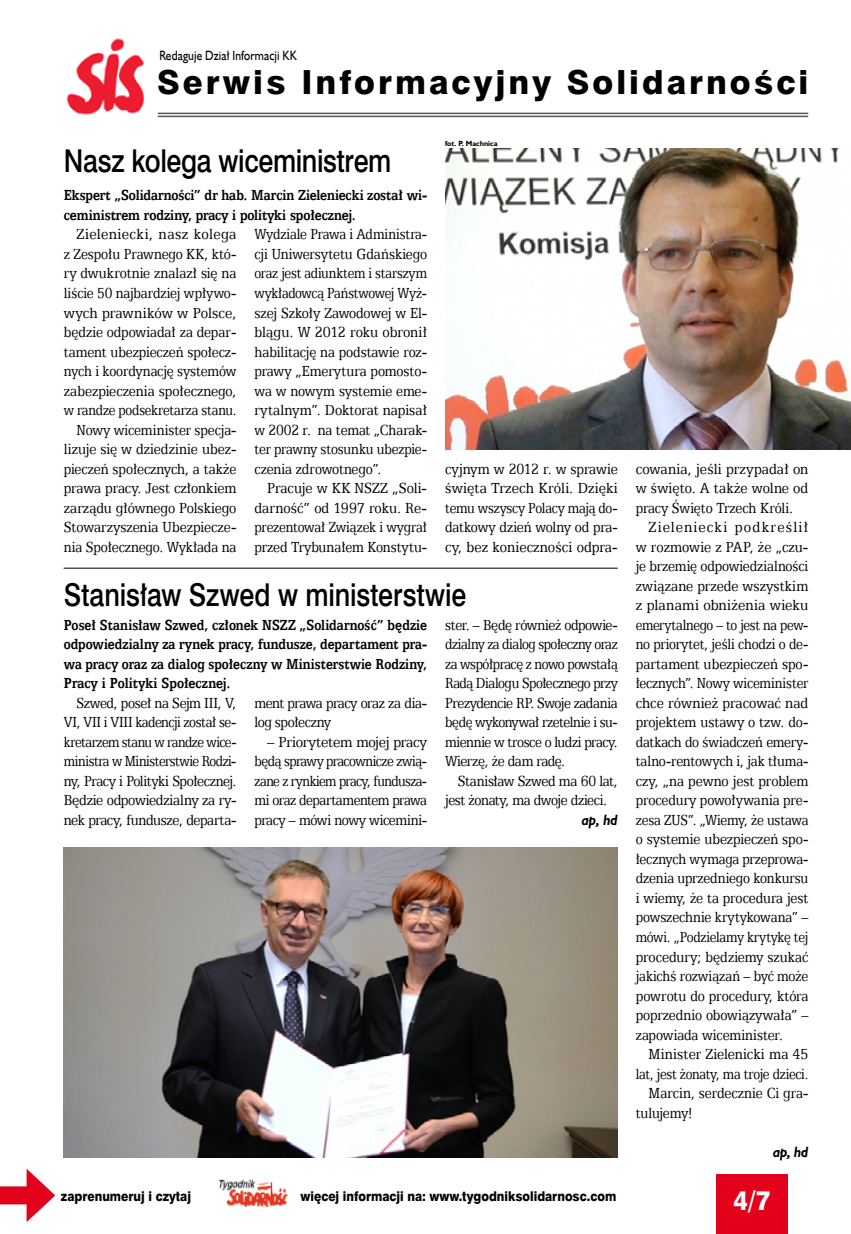
<style>
.page{position:relative;width:851px;height:1234px;background:#fff}
.page>*{position:absolute;margin:0;border:0;box-sizing:border-box;transform-origin:0 0}
.t1{font:33.3px "Swis 721 Hv EU";letter-spacing:.09em;color:#000}
.t2{font:31.5px "Swis 721 Md EU";letter-spacing:-.01em;color:#000;scale:.85 1}
.t3{font:27px "Swis 721 Hv EU";color:#fff;scale:.9 1}
.t4{font:16.5px/19.5px "Egyptian 505 EU";letter-spacing:-.01em;color:#000;text-align:justify;scale:.85 1}
.t5{font:16.5px/19.5px "Egyptian 505 EU";letter-spacing:-.01em;color:#000;text-align:right;scale:.89 1}
.t6{font:16.5px/19.5px "Egyptian 505 EU";letter-spacing:-.01em;color:#000;text-align:justify;scale:.83 1}
.t7{font:16.5px/19.5px "Egyptian 505 EU";letter-spacing:-.01em;color:#000;text-align:justify;scale:.86 1}
.t8{font:16.5px/19.5px "Egyptian 505 EU";letter-spacing:-.01em;color:#000;text-align:justify;scale:.87 1}
.t9{font:700 16.5px/19.5px "Egyptian 505 EU";color:#000;text-align:justify;scale:.84 1}
.t10{font:16.5px "Egyptian 505 EU";letter-spacing:-.01em;color:#000;scale:.84 1}
.t11{font:700 16.5px/19.5px "Egyptian 505 EU";color:#000;scale:.85 1}
.t12{font:16.5px "Egyptian 505 EU";letter-spacing:-.01em;color:#000;scale:.82 1}
.t13{font:16.5px "Egyptian 505 EU";letter-spacing:-.01em;color:#000;scale:.88 1}
.t14{font:16.5px/19.5px "Egyptian 505 EU";letter-spacing:-.035em;color:#000;scale:.85 1}
.t15{font:16.5px "Egyptian 505 EU";letter-spacing:-.01em;color:#000;scale:.81 1}
.t16{font:16.5px "Egyptian 505 EU";letter-spacing:.01em;color:#000;scale:.89 1}
.t17{font:16.5px "Egyptian 505 EU";letter-spacing:.075em;color:#000;scale:.89 1}
.t18{font:italic 700 15px "Humanst 521 EU";letter-spacing:-.005em;color:#000;scale:.9 1}
.t19{font:13.5px "Swis 721 Hv EU";color:#000;scale:.9 1}
.t20{font:13.5px "Humanst 521 EU";letter-spacing:.015em;color:#000;scale:.85 1}
.t21{font:700 7.5px "Humanst 521 EU";color:#000}
</style>
<div class="page">
<div style="left:716px;top:1174px;width:72px;height:59px;background:#e2001a"></div>
<img style="left:219px;top:1179px;width:69px;height:27px">
<div style="left:0;top:1186px;width:38px;height:18px;background:#e2001a"></div>
<svg style="left:27px;top:1169px;width:28px;height:52px"></svg>
<img style="left:66px;top:38px;width:80px;height:77px">
<hr style="left:158px;top:113px;width:650px;height:1px;background:#58585a">
<hr style="left:158px;top:116px;width:650px;height:1px;background:#58585a">
<img style="left:445px;top:149px;width:405px;height:300px">
<img style="left:64px;top:847px;width:553px;height:310px">
<hr style="left:64px;top:567px;width:553px;height:1px;background:#000">
<p class="t20" style="left:159px;top:47px;width:163px">Redaguje Dział Informacji KK</p>
<h1 class="t1" style="left:157px;top:62px;width:652px">Serwis Informacyjny Solidarności</h1>
<p class="t21" style="left:445px;top:138px;width:54px">fot. P. Machnica</p>
<h2 class="t2" style="left:64px;top:141px;width:387px">Nasz kolega wiceministrem</h2>
<p class="t11" style="left:64px;top:185px;width:429px">Ekspert „Solidarności” dr hab. Marcin Zieleniecki został wi&shy;ceministrem rodziny, pracy i polityki społecznej.</p>
<p class="t5" style="left:64px;top:224px;width:195px">Zieleniecki, nasz kolega<br>z Zespołu Prawnego KK, któ&shy;ry dwukrotnie znalazł się na liście 50 najbardziej wpływo&shy;wych prawników w Polsce, będzie odpowiadał za depar&shy;tament ubezpieczeń społecz&shy;nych i koordynację systemów zabezpieczenia społecznego, w randze podsekretarza stanu.<br>Nowy wiceminister specja&shy;lizuje się w dziedzinie ubez&shy;pieczeń społecznych, a także prawa pracy. Jest członkiem zarządu głównego Polskiego<br>Stowarzyszenia Ubezpiecze&shy;nia Społecznego. Wykłada na</p>
<p class="t6" style="left:254px;top:224px;width:209px">Wydziale Prawa i Administra&shy;cji Uniwersytetu Gdańskiego oraz jest adiunktem i starszym wykładowcą Państwowej Wyż&shy;szej Szkoły Zawodowej w El&shy;blągu. W 2012 roku obronił habilitację na podstawie roz&shy;prawy „Emerytura pomosto&shy;wa w nowym systemie eme&shy;rytalnym”. Doktorat napisał w 2002 r. na temat „Charak&shy;ter prawny stosunku ubezpie&shy;czenia zdrowotnego”.</p>
<p class="t7" style="left:445px;top:458px;width:202px">cyjnym w 2012 r. w sprawie święta Trzech Króli. Dzięki temu wszyscy Polacy mają do&shy;datkowy dzień wolny od pra&shy;cy, bez konieczności odpra-</p>
<p class="t13" style="left:635px;top:459px;width:198px">cowania, jeśli przypadał on</p>
<p class="t8" style="left:254px;top:478px;width:200px;text-indent:13px">Pracuje w KK NSZZ „Soli&shy;darność” od 1997 roku. Re&shy;prezentował Związek i wygrał przed Trybunałem Konstytu-</p>
<p class="t8" style="left:635px;top:478px;width:200px">w święto. A także wolne od</p>
<p class="t4" style="left:635px;top:497px;width:186px">pracy Święto Trzech Króli.</p>
<p class="t17" style="left:648px;top:517px;width:181px">Zieleniecki podkreślił</p>
<p class="t8" style="left:635px;top:536px;width:200px">w rozmowie z PAP, że „czu-</p>
<p class="t10" style="left:635px;top:556px;width:207px">je brzemię odpowiedzialności</p>
<p class="t8" style="left:635px;top:575px;width:200px">związane przede wszystkim</p>
<p class="t16" style="left:635px;top:595px;width:195px">z planami obniżenia wieku</p>
<p class="t15" style="left:635px;top:615px;width:214px">emerytalnego – to jest na pew-</p>
<p class="t6" style="left:635px;top:634px;width:209px">no priorytet, jeśli chodzi o de-</p>
<p class="t7" style="left:635px;top:653px;width:202px">partament ubezpieczeń spo-</p>
<p class="t6" style="left:635px;top:673px;width:209px">łecznych”. Nowy wiceminister</p>
<p class="t13" style="left:635px;top:693px;width:198px">chce również pracować nad</p>
<p class="t7" style="left:635px;top:712px;width:202px">projektem ustawy o tzw. do-</p>
<p class="t10" style="left:635px;top:732px;width:207px">datkach do świadczeń emery-</p>
<p class="t10" style="left:635px;top:751px;width:207px">talno-rentowych i, jak tłuma-</p>
<p class="t7" style="left:635px;top:770px;width:202px">czy, „na pewno jest problem</p>
<p class="t4" style="left:635px;top:790px;width:204px">procedury powoływania pre-</p>
<p class="t6" style="left:635px;top:809px;width:209px">zesa ZUS”. „Wiemy, że ustawa</p>
<p class="t7" style="left:635px;top:829px;width:202px">o systemie ubezpieczeń spo-</p>
<p class="t10" style="left:635px;top:849px;width:207px">łecznych wymaga przeprowa-</p>
<p class="t10" style="left:635px;top:868px;width:207px">dzenia uprzedniego konkursu</p>
<p class="t4" style="left:635px;top:887px;width:204px">i wiemy, że ta procedura jest</p>
<p class="t10" style="left:635px;top:907px;width:207px">powszechnie krytykowana” –</p>
<p class="t12" style="left:635px;top:927px;width:212px">mówi. „Podzielamy krytykę tej</p>
<p class="t7" style="left:635px;top:946px;width:202px">procedury; będziemy szukać</p>
<p class="t10" style="left:635px;top:966px;width:207px">jakichś rozwiązań – być może</p>
<p class="t7" style="left:635px;top:985px;width:202px">powrotu do procedury, która</p>
<p class="t4" style="left:635px;top:1004px;width:204px">poprzednio obowiązywała” –</p>
<p class="t4" style="left:635px;top:1024px;width:175px">zapowiada wiceminister.</p>
<p class="t8" style="left:648px;top:1043px;width:185px">Minister Zielenicki ma 45</p>
<p class="t12" style="left:635px;top:1063px;width:212px">lat, jest żonaty, ma troje dzieci.</p>
<p class="t7" style="left:648px;top:1082px;width:187px">Marcin, serdecznie Ci gra-</p>
<p class="t4" style="left:635px;top:1102px;width:68px">tulujemy!</p>
<p class="t18" style="left:772px;top:1141px;width:41px">ap, hd</p>
<h2 class="t2" style="left:64px;top:575px;width:475px">Stanisław Szwed w ministerstwie</h2>
<p class="t9" style="left:64px;top:614px;width:434px">Poseł Stanisław Szwed, członek NSZZ „Solidarność” będzie odpowiedzialny za rynek pracy, fundusze, departament pra&shy;wa pracy oraz za dialog społeczny w Ministerstwie Rodziny, Pracy i Polityki Społecznej.</p>
<p class="t4" style="left:64px;top:692px;width:204px;text-indent:13px">Szwed, poseł na Sejm III, V, VI, VII i VIII kadencji został se&shy;kretarzem stanu w randze wice&shy;ministra w Ministerstwie Rodzi&shy;ny, Pracy i Polityki Społecznej.<br>Będzie odpowiedzialny za ry&shy;nek pracy, fundusze, departa-</p>
<p class="t14" style="left:254px;top:692px;width:204px">ment prawa pracy oraz za dia&shy;log społeczny</p>
<p class="t4" style="left:445px;top:614px;width:204px">ster. – Będę również odpowie&shy;dzialny za dialog społeczny oraz za współpracę z nowo powstałą Radą Dialogu Społecznego przy Prezydencie RP. Swoje zadania będę wykonywał rzetelnie i su&shy;miennie w trosce o ludzi pracy.<br>Wierzę, że dam radę.</p>
<p class="t4" style="left:445px;top:770px;width:204px;text-indent:13px">Stanisław Szwed ma 60 lat, jest żonaty, ma dwoje dzieci.</p>
<p class="t18" style="left:581px;top:810px;width:42px">ap, hd</p>
<p class="t5" style="left:254px;top:731px;width:195px;text-align:justify;text-indent:13px">– Priorytetem mojej pracy będą sprawy pracownicze zwią&shy;zane z rynkiem pracy, fundusza&shy;mi oraz departamentem prawa pracy – mówi nowy wicemini-</p>
<p class="t19" style="left:61px;top:1187px;width:146px">zaprenumeruj i czytaj</p>
<p class="t19" style="left:300px;top:1187px;width:352px">więcej informacji na: www.tygodniksolidarnosc.com</p>
<h3 class="t3" style="left:733px;top:1183px;width:42px">4/7</h3>
</div>
